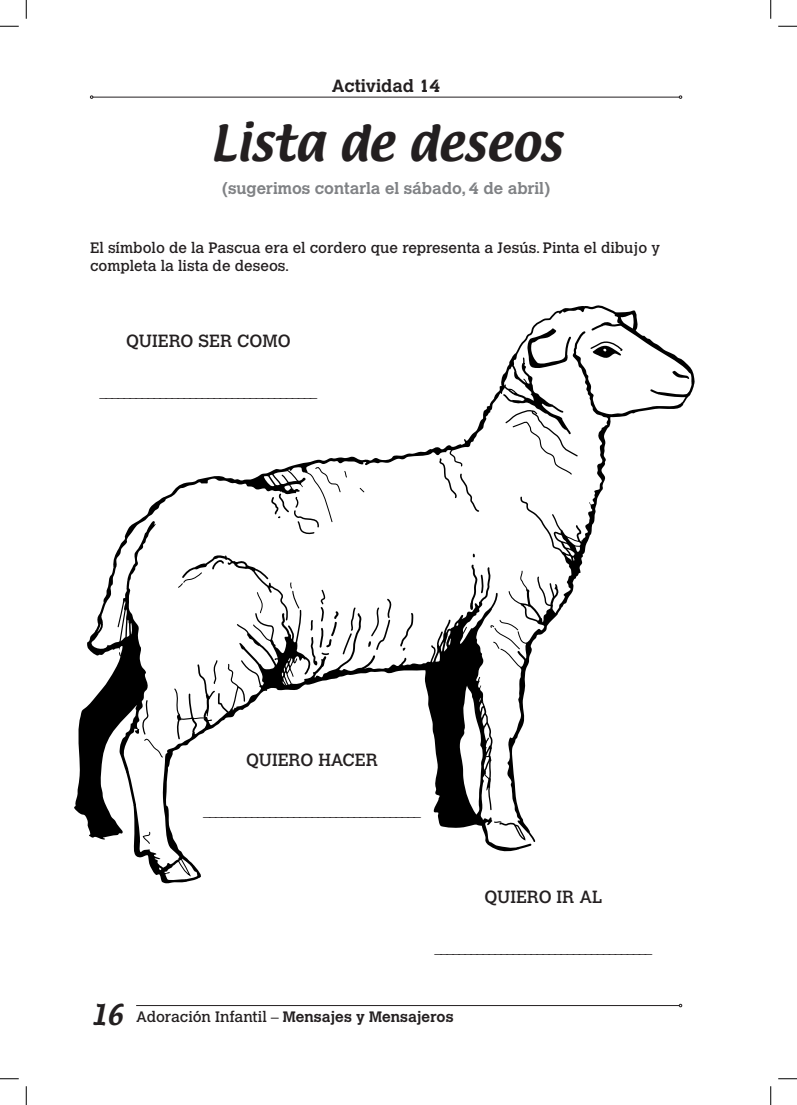
<style>
.page{position:relative;width:797px;height:1105px;background:#fff}
.page>*{position:absolute;margin:0;border:0;box-sizing:border-box;transform-origin:0 0}
.Título{font:43.75px "Textile";color:#231f20}
.texto{font:17.5px "Calvert MT Std";color:#231f20}
.Atividade{font:700 17.5px "Calvert MT Std";color:#231f20}
.Verso{font:700 16.25px "Calvert MT Std";color:#808285}
.texto-2{font:15px/17.2px "Calvert MT Std";color:#231f20}
.t1{font:700 15px "Calvert MT Std";color:#231f20}
.s1{font-family:"Textile";font-weight:400;font-size:25px}
.s2{font-weight:400}
</style>
<div class="page">
<hr style="left:93px;top:97px;width:586px;height:1px;background:#231f20">
<hr style="left:136px;top:1005px;width:543px;height:1px;background:#231f20">
<svg style="left:74px;top:305px;width:621px;height:579px"></svg>
<svg style="left:0;top:25px;width:19px;height:2px"></svg>
<svg style="left:778px;top:25px;width:19px;height:2px"></svg>
<svg style="left:0;top:1078px;width:19px;height:1px"></svg>
<svg style="left:778px;top:1078px;width:19px;height:1px"></svg>
<svg style="left:25px;top:0;width:2px;height:19px"></svg>
<svg style="left:25px;top:1086px;width:2px;height:19px"></svg>
<svg style="left:770px;top:0;width:1px;height:19px"></svg>
<svg style="left:770px;top:1086px;width:1px;height:19px"></svg>
<p class="Atividade" style="left:332px;top:75px;width:110px">Actividad 14</p>
<p class="Título" style="left:210px;top:112px;width:353px">Lista de deseos</p>
<p class="Verso" style="left:222px;top:178px;width:329px">(sugerimos contarla el sábado, 4 de abril)</p>
<p class="texto-2" style="left:90px;top:240px;width:571px">El símbolo de la Pascua era el cordero que representa a Jesús. Pinta el dibujo y completa la lista de deseos.</p>
<p class="texto" style="left:126px;top:331px;width:166px">QUIERO SER COMO</p>
<p class="texto-2" style="left:100px;top:383px;width:219px">____________________________________</p>
<p class="texto" style="left:246px;top:749px;width:133px">QUIERO HACER</p>
<p class="texto-2" style="left:203px;top:802px;width:219px">____________________________________</p>
<p class="texto" style="left:484px;top:887px;width:119px">QUIERO IR AL</p>
<p class="texto-2" style="left:434px;top:939px;width:219px">____________________________________</p>
<p class="t1" style="left:90px;top:1007px;width:365px"><span class="s1">16</span> <span class="s2">Adoración Infantil –</span> Mensajes y Mensajeros</p>
</div>
